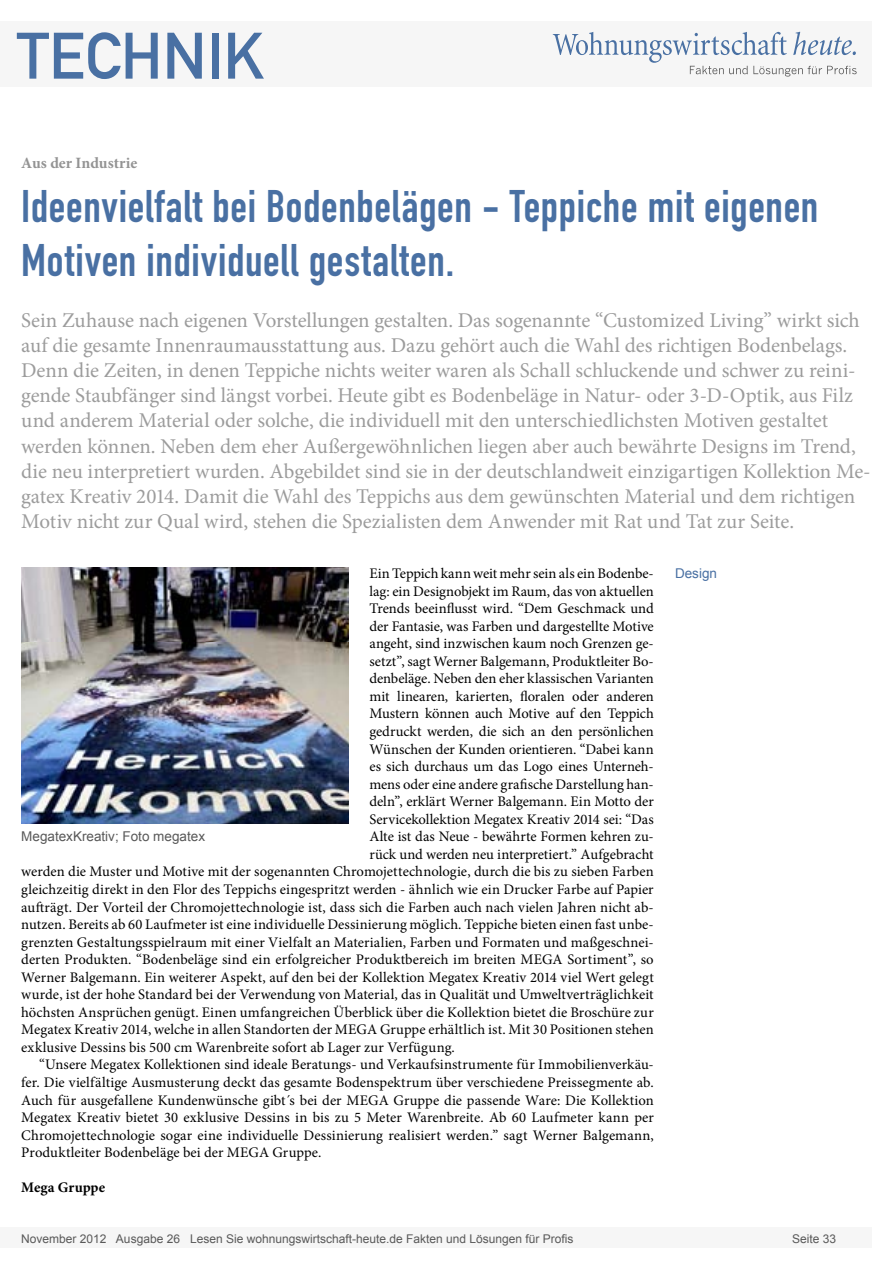
<style>
.page{position:relative;width:893px;height:1263px;background:#fff}
.page>*{position:absolute;margin:0;border:0;box-sizing:border-box;transform-origin:0 0}
.t1{font:64.5px "DIN Mittelschrift";color:#4970a3}
.Überschrift_Groß{font:45px/54px "DIN Engschrift";letter-spacing:.015em;color:#4970a3}
.Anlesetext{font:21px/25.2px "Minion Pro";letter-spacing:-.005em;color:#9c9c9c}
.Kategorie{font:700 15.75px "Minion Pro";color:#939393}
.Fließtext_erste_Zeil{font:14.7px "Minion Pro";color:#000}
.Fliesstext{font:14.7px/17.5px "Minion Pro";letter-spacing:.005em;color:#000;text-align:justify}
.AUTOR{font:700 14.7px "Minion Pro";color:#000}
.Bildunterschrift{font:13.5px "Arial";color:#595959}
.Info{font:13.5px "Arial";color:#4970a3}
.t2{font:12px "Arial";color:#595959}
</style>
<div class="page">
<div style="left:0;top:1227px;width:872px;height:20px;background:#f6f6f6"></div>
<div style="left:0;top:21px;width:872px;height:66px;background:#f6f6f6"></div>
<svg style="left:553px;top:32px;width:304px;height:45px"></svg>
<img style="left:21px;top:567px;width:327px;height:257px">
<h1 class="t1" style="left:17px;top:18px;width:249px">TECHNIK</h1>
<p class="Kategorie" style="left:21px;top:152px;width:118px">Aus der Industrie</p>
<p class="Überschrift_Groß" style="left:21px;top:180px;width:799px">Ideenvielfalt bei Bodenbelägen - Teppiche mit eigenen<br>Motiven individuell gestalten.</p>
<p class="Anlesetext" style="left:21px;top:307px;width:851px">Sein Zuhause nach eigenen Vorstellungen gestalten. Das sogenannte “Customized Living” wirkt sich auf die gesamte Innenraumausstattung aus. Dazu gehört auch die Wahl des richtigen Bodenbelags.<br>Denn die Zeiten, in denen Teppiche nichts weiter waren als Schall schluckende und schwer zu reini&shy;gende Staubfänger sind längst vorbei. Heute gibt es Bodenbeläge in Natur- oder 3-D-Optik, aus Filz und anderem Material oder solche, die individuell mit den unterschiedlichsten Motiven gestaltet werden können. Neben dem eher Außergewöhnlichen liegen aber auch bewährte Designs im Trend, die neu interpretiert wurden. Abgebildet sind sie in der deutschlandweit einzigartigen Kollektion Me&shy;gatex Kreativ 2014. Damit die Wahl des Teppichs aus dem gewünschten Material und dem richtigen Motiv nicht zur Qual wird, stehen die Spezialisten dem Anwender mit Rat und Tat zur Seite.</p>
<p class="Fließtext_erste_Zeil" style="left:369px;top:563px;width:286px">Ein Teppich kann weit mehr sein als ein Bodenbe-</p>
<p class="Info" style="left:675px;top:564px;width:44px">Design</p>
<p class="Fließtext_erste_Zeil" style="left:369px;top:581px;width:286px">lag: ein Designobjekt im Raum, das von aktuellen</p>
<p class="Fließtext_erste_Zeil" style="left:369px;top:599px;width:286px">Trends beeinflusst wird. “Dem Geschmack und</p>
<p class="Fließtext_erste_Zeil" style="left:369px;top:616px;width:286px">der Fantasie, was Farben und dargestellte Motive</p>
<p class="Fließtext_erste_Zeil" style="left:369px;top:634px;width:286px">angeht, sind inzwischen kaum noch Grenzen ge-</p>
<p class="Fließtext_erste_Zeil" style="left:369px;top:651px;width:286px">setzt”, sagt Werner Balgemann, Produktleiter Bo-</p>
<p class="Fließtext_erste_Zeil" style="left:369px;top:669px;width:286px">denbeläge. Neben den eher klassischen Varianten</p>
<p class="Fließtext_erste_Zeil" style="left:369px;top:686px;width:286px">mit linearen, karierten, floralen oder anderen</p>
<p class="Fließtext_erste_Zeil" style="left:369px;top:704px;width:286px">Mustern können auch Motive auf den Teppich</p>
<p class="Fließtext_erste_Zeil" style="left:369px;top:721px;width:286px">gedruckt werden, die sich an den persönlichen</p>
<p class="Fließtext_erste_Zeil" style="left:369px;top:739px;width:286px">Wünschen der Kunden orientieren. “Dabei kann</p>
<p class="Fließtext_erste_Zeil" style="left:369px;top:756px;width:286px">es sich durchaus um das Logo eines Unterneh-</p>
<p class="Fließtext_erste_Zeil" style="left:369px;top:774px;width:286px">mens oder eine andere grafische Darstellung han-</p>
<p class="Fließtext_erste_Zeil" style="left:369px;top:792px;width:286px">deln”, erklärt Werner Balgemann. Ein Motto der</p>
<p class="Fließtext_erste_Zeil" style="left:369px;top:809px;width:286px">Servicekollektion Megatex Kreativ 2014 sei: “Das</p>
<p class="Fließtext_erste_Zeil" style="left:369px;top:827px;width:286px">Alte ist das Neue - bewährte Formen kehren zu-</p>
<p class="Fließtext_erste_Zeil" style="left:369px;top:844px;width:286px">rück und werden neu interpretiert.” Aufgebracht</p>
<p class="Fließtext_erste_Zeil" style="left:21px;top:862px;width:634px">werden die Muster und Motive mit der sogenannten Chromojettechnologie, durch die bis zu sieben Farben</p>
<p class="Fließtext_erste_Zeil" style="left:21px;top:879px;width:634px">gleichzeitig direkt in den Flor des Teppichs eingespritzt werden - ähnlich wie ein Drucker Farbe auf Papier</p>
<p class="Fließtext_erste_Zeil" style="left:21px;top:897px;width:634px">aufträgt. Der Vorteil der Chromojettechnologie ist, dass sich die Farben auch nach vielen Jahren nicht ab-</p>
<p class="Fließtext_erste_Zeil" style="left:21px;top:914px;width:634px">nutzen. Bereits ab 60 Laufmeter ist eine individuelle Dessinierung möglich. Teppiche bieten einen fast unbe-</p>
<p class="Fließtext_erste_Zeil" style="left:21px;top:932px;width:634px">grenzten Gestaltungsspielraum mit einer Vielfalt an Materialien, Farben und Formaten und maßgeschnei-</p>
<p class="Fließtext_erste_Zeil" style="left:21px;top:950px;width:634px">derten Produkten. “Bodenbeläge sind ein erfolgreicher Produktbereich im breiten MEGA Sortiment”, so</p>
<p class="Fließtext_erste_Zeil" style="left:21px;top:967px;width:634px">Werner Balgemann. Ein weiterer Aspekt, auf den bei der Kollektion Megatex Kreativ 2014 viel Wert gelegt</p>
<p class="Fließtext_erste_Zeil" style="left:21px;top:985px;width:634px">wurde, ist der hohe Standard bei der Verwendung von Material, das in Qualität und Umweltverträglichkeit</p>
<p class="Fließtext_erste_Zeil" style="left:21px;top:1002px;width:634px">höchsten Ansprüchen genügt. Einen umfangreichen Überblick über die Kollektion bietet die Broschüre zur</p>
<p class="Fließtext_erste_Zeil" style="left:21px;top:1020px;width:634px">Megatex Kreativ 2014, welche in allen Standorten der MEGA Gruppe erhältlich ist. Mit 30 Positionen stehen</p>
<p class="Fließtext_erste_Zeil" style="left:21px;top:1037px;width:435px">exklusive Dessins bis 500 cm Warenbreite sofort ab Lager zur Verfügung.</p>
<p class="Fliesstext" style="left:21px;top:1056px;width:634px;text-indent:18px">“Unsere Megatex Kollektionen sind ideale Beratungs- und Verkaufsinstrumente für Immobilienverkäu&shy;fer. Die vielfältige Ausmusterung deckt das gesamte Bodenspektrum über verschiedene Preissegmente ab.<br>Auch für ausgefallene Kundenwünsche gibt´s bei der MEGA Gruppe die passende Ware: Die Kollektion Megatex Kreativ bietet 30 exklusive Dessins in bis zu 5 Meter Warenbreite. Ab 60 Laufmeter kann per Chromojettechnologie sogar eine individuelle Dessinierung realisiert werden.” sagt Werner Balgemann, Produktleiter Bodenbeläge bei der MEGA Gruppe.</p>
<p class="AUTOR" style="left:21px;top:1177px;width:85px">Mega Gruppe</p>
<p class="Bildunterschrift" style="left:21px;top:828px;width:185px">MegatexKreativ; Foto megatex</p>
<p class="t2" style="left:21px;top:1230px;width:554px">November 2012 Ausgabe 26 Lesen Sie wohnungswirtschaft-heute.de Fakten und Lösungen für Profis</p>
<p class="t2" style="left:792px;top:1231px;width:46px">Seite 33</p>
</div>
